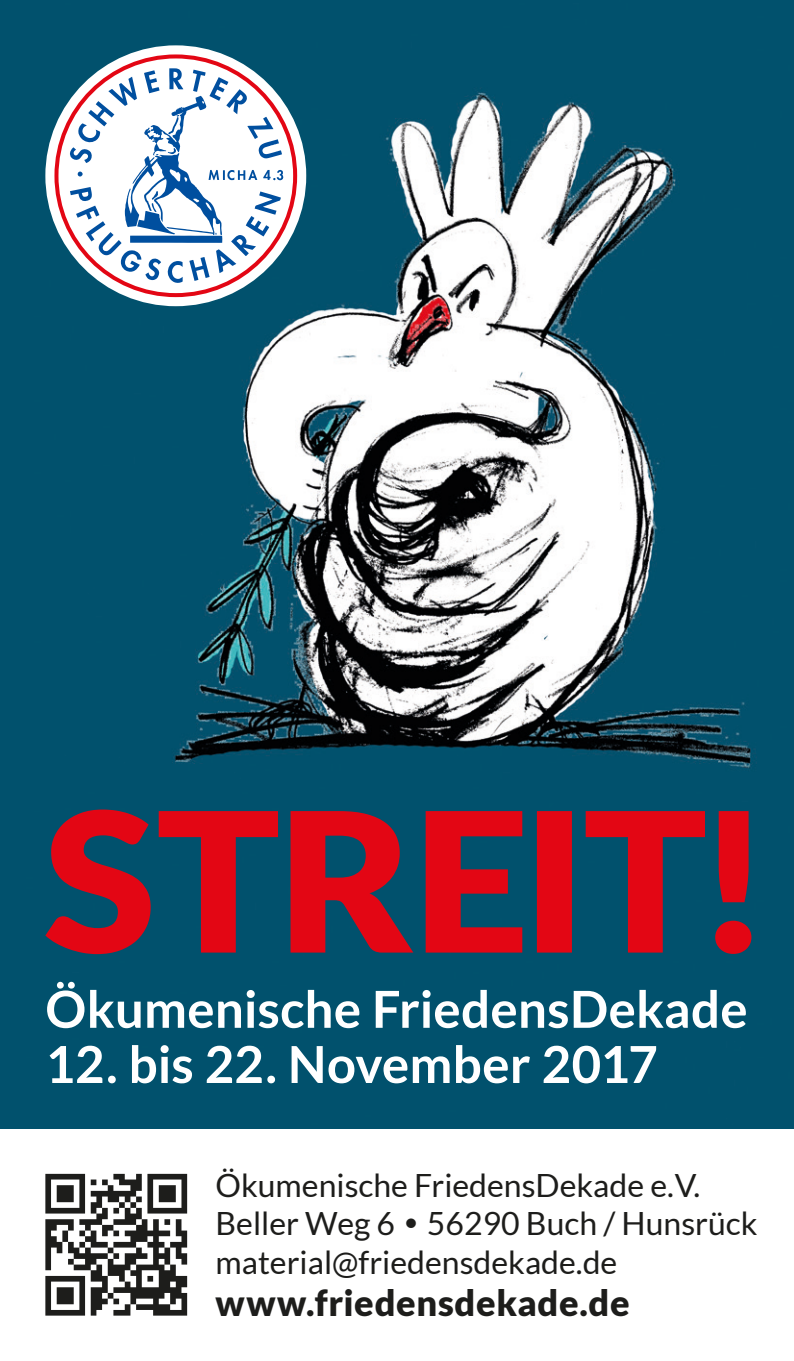
<style>
.page{position:relative;width:794px;height:1361px;background:#fff}
.page>*{position:absolute;margin:0;border:0;box-sizing:border-box;transform-origin:0 0}
.t1{font:700 51.2px "Lato";letter-spacing:.005em;color:#fff}
.t2{font:900 36px "Lato";letter-spacing:.02em;color:#1d1d1b}
.t3{font:32px/38.4px "Lato";color:#1d1d1b}
.s1{font-family:"Century Gothic"}
</style>
<div class="page">
<img style="left:0;top:0;width:794px;height:1128px">
<svg style="left:45px;top:1174px;width:142px;height:141px"></svg>
<div style="left:45px;top:45px;width:261px;height:261px;background:#fff;border-radius:50%"></div>
<svg style="left:54px;top:54px;width:243px;height:243px"></svg>
<svg style="left:70px;top:68px;width:212px;height:215px"></svg>
<svg style="left:125px;top:96px;width:158px;height:147px"></svg>
<svg style="left:45px;top:809px;width:706px;height:145px"></svg>
<h1 class="t1" style="left:45px;top:980px;width:703px">Ökumenische FriedensDekade</h1>
<h1 class="t1" style="left:45px;top:1035px;width:614px">12. bis 22. November 2017</h1>
<p class="t3" style="left:215px;top:1165px;width:543px">Ökumenische FriedensDekade e.V.<br>Beller Weg 6 <span class="s1">•</span> 56290 Buch / Hunsrück material@friedensdekade.de</p>
<p class="t2" style="left:215px;top:1281px;width:415px">www.friedensdekade.de</p>
</div>
